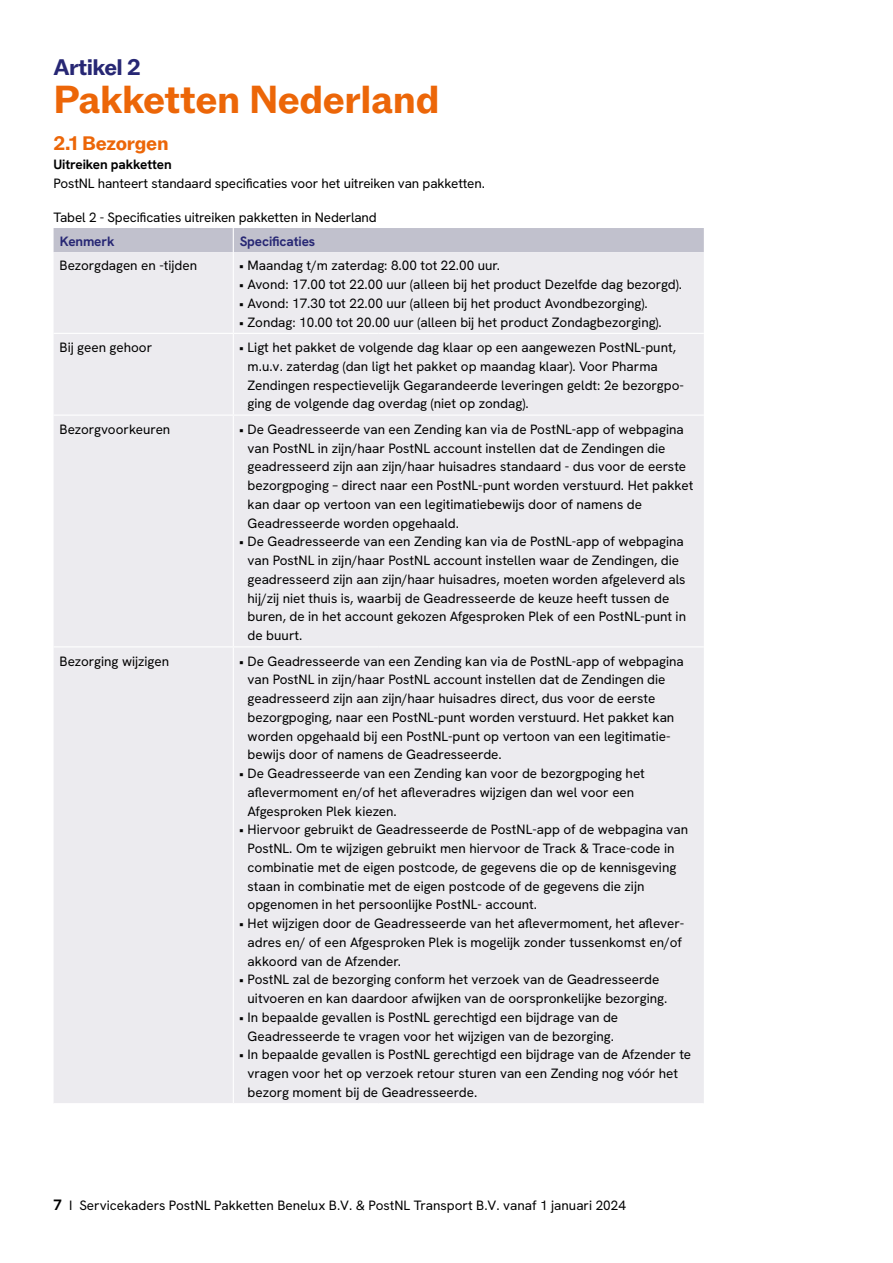
<style>
.page{position:relative;width:893px;height:1263px;background:#fff}
.page>*{position:absolute;margin:0;border:0;box-sizing:border-box;transform-origin:0 0}
.t1{font:700 39px "ABCROM";letter-spacing:-.01em;color:#ec6608}
.t2{font:700 22.5px "ABCROM";letter-spacing:-.025em;color:#272774}
.t3{font:700 19.5px "ABCROM";letter-spacing:-.01em;color:#ec6608}
.t4{font:13.5px/18.8px "Hanken Grotesk";color:#000}
.t5{font:700 13.5px "Hanken Grotesk";letter-spacing:-.01em;color:#272774}
.t6{font:700 13.5px "Hanken Grotesk";letter-spacing:-.01em;color:#000}
.s1{font-weight:700;font-size:15px}
</style>
<div class="page">
<div style="left:54px;top:252px;width:650px;height:851px;background:#ecebef"></div>
<hr style="left:54px;top:333px;width:179px;height:1px;background:#fff">
<hr style="left:233px;top:333px;width:146px;height:1px;background:#fff">
<hr style="left:379px;top:333px;width:325px;height:1px;background:#fff">
<hr style="left:54px;top:415px;width:179px;height:1px;background:#fff">
<hr style="left:233px;top:415px;width:146px;height:1px;background:#fff">
<hr style="left:379px;top:415px;width:325px;height:1px;background:#fff">
<hr style="left:54px;top:646px;width:179px;height:1px;background:#fff">
<hr style="left:233px;top:646px;width:146px;height:1px;background:#fff">
<hr style="left:379px;top:646px;width:325px;height:1px;background:#fff">
<hr style="left:233px;top:252px;width:1px;height:81px;background:#fff">
<hr style="left:233px;top:334px;width:1px;height:81px;background:#fff">
<hr style="left:233px;top:416px;width:1px;height:230px;background:#fff">
<hr style="left:233px;top:647px;width:1px;height:456px;background:#fff">
<div style="left:54px;top:228px;width:650px;height:24px;background:#c1c1cd"></div>
<h2 class="t2" style="left:54px;top:54px;width:89px">Artikel 2</h2>
<h1 class="t1" style="left:54px;top:76px;width:387px">Pakketten Nederland</h1>
<h3 class="t3" style="left:54px;top:132px;width:117px">2.1 Bezorgen</h3>
<p class="t6" style="left:54px;top:155px;width:120px">Uitreiken pakketten</p>
<p class="t4" style="left:54px;top:173px;width:433px">PostNL hanteert standaard specificaties voor het uitreiken van pakketten.</p>
<p class="t4" style="left:54px;top:208px;width:325px">Tabel 2 - Specificaties uitreiken pakketten in Nederland</p>
<p class="t5" style="left:60px;top:232px;width:56px">Kenmerk</p>
<p class="t5" style="left:240px;top:232px;width:77px">Specificaties</p>
<p class="t4" style="left:60px;top:256px;width:139px">Bezorgdagen en -tijden</p>
<p class="t4" style="left:239px;top:256px;width:262px">• Maandag t/m zaterdag: 8.00 tot 22.00 uur.</p>
<p class="t4" style="left:239px;top:275px;width:444px">• Avond: 17.00 tot 22.00 uur (alleen bij het product Dezelfde dag bezorgd).</p>
<p class="t4" style="left:239px;top:293px;width:410px">• Avond: 17.30 tot 22.00 uur (alleen bij het product Avondbezorging).</p>
<p class="t4" style="left:239px;top:312px;width:424px">• Zondag: 10.00 tot 20.00 uur (alleen bij het product Zondagbezorging).</p>
<p class="t4" style="left:60px;top:338px;width:94px">Bij geen gehoor</p>
<p class="t4" style="left:248px;top:338px;width:438px;text-indent:-8px">• Ligt het pakket de volgende dag klaar op een aangewezen PostNL-punt, m.u.v. zaterdag (dan ligt het pakket op maandag klaar). Voor Pharma Zendingen respectievelijk Gegarandeerde leveringen geldt: 2e bezorgpo&shy;ging de volgende dag overdag (niet op zondag).</p>
<p class="t4" style="left:60px;top:419px;width:112px">Bezorgvoorkeuren</p>
<p class="t4" style="left:248px;top:419px;width:447px;text-indent:-8px">• De Geadresseerde van een Zending kan via de PostNL-app of webpagina van PostNL in zijn/haar PostNL account instellen dat de Zendingen die geadresseerd zijn aan zijn/haar huisadres standaard - dus voor de eerste bezorgpoging – direct naar een PostNL-punt worden verstuurd. Het pakket kan daar op vertoon van een legitimatiebewijs door of namens de Geadresseerde worden opgehaald.</p>
<p class="t4" style="left:248px;top:532px;width:440px;text-indent:-8px">• De Geadresseerde van een Zending kan via de PostNL-app of webpagina van PostNL in zijn/haar PostNL account instellen waar de Zendingen, die geadresseerd zijn aan zijn/haar huisadres, moeten worden afgeleverd als hij/zij niet thuis is, waarbij de Geadresseerde de keuze heeft tussen de buren, de in het account gekozen Afgesproken Plek of een PostNL-punt in de buurt.</p>
<p class="t4" style="left:60px;top:651px;width:111px">Bezorging wijzigen</p>
<p class="t4" style="left:248px;top:651px;width:438px;text-indent:-8px">• De Geadresseerde van een Zending kan via de PostNL-app of webpagina van PostNL in zijn/haar PostNL account instellen dat de Zendingen die geadresseerd zijn aan zijn/haar huisadres direct, dus voor de eerste bezorgpoging, naar een PostNL-punt worden verstuurd. Het pakket kan worden opgehaald bij een PostNL-punt op vertoon van een legitimatie&shy;bewijs door of namens de Geadresseerde.</p>
<p class="t4" style="left:248px;top:764px;width:399px;text-indent:-8px">• De Geadresseerde van een Zending kan voor de bezorgpoging het aflevermoment en/of het afleveradres wijzigen dan wel voor een<br>Afgesproken Plek kiezen.</p>
<p class="t4" style="left:248px;top:820px;width:442px;text-indent:-8px">• Hiervoor gebruikt de Geadresseerde de PostNL-app of de webpagina van PostNL. Om te wijzigen gebruikt men hiervoor de Track &amp; Trace-code in combinatie met de eigen postcode, de gegevens die op de kennisgeving staan in combinatie met de eigen postcode of de gegevens die zijn opgenomen in het persoonlijke PostNL- account.</p>
<p class="t4" style="left:248px;top:914px;width:438px;text-indent:-8px">• Het wijzigen door de Geadresseerde van het aflevermoment, het aflever&shy;adres en/ of een Afgesproken Plek is mogelijk zonder tussenkomst en/of akkoord van de Afzender.</p>
<p class="t4" style="left:248px;top:970px;width:421px;text-indent:-8px">• PostNL zal de bezorging conform het verzoek van de Geadresseerde uitvoeren en kan daardoor afwijken van de oorspronkelijke bezorging.</p>
<p class="t4" style="left:239px;top:1007px;width:380px;text-align:center">• In bepaalde gevallen is PostNL gerechtigd een bijdrage van de<br>Geadresseerde te vragen voor het wijzigen van de bezorging.</p>
<p class="t4" style="left:248px;top:1045px;width:445px;text-indent:-8px">• In bepaalde gevallen is PostNL gerechtigd een bijdrage van de Afzender te vragen voor het op verzoek retour sturen van een Zending nog vóór het bezorg moment bij de Geadresseerde.</p>
<p class="t4" style="left:54px;top:1195px;width:574px"><span class="s1">7</span> I Servicekaders PostNL Pakketten Benelux B.V. &amp; PostNL Transport B.V. vanaf 1 januari 2024</p>
</div>
